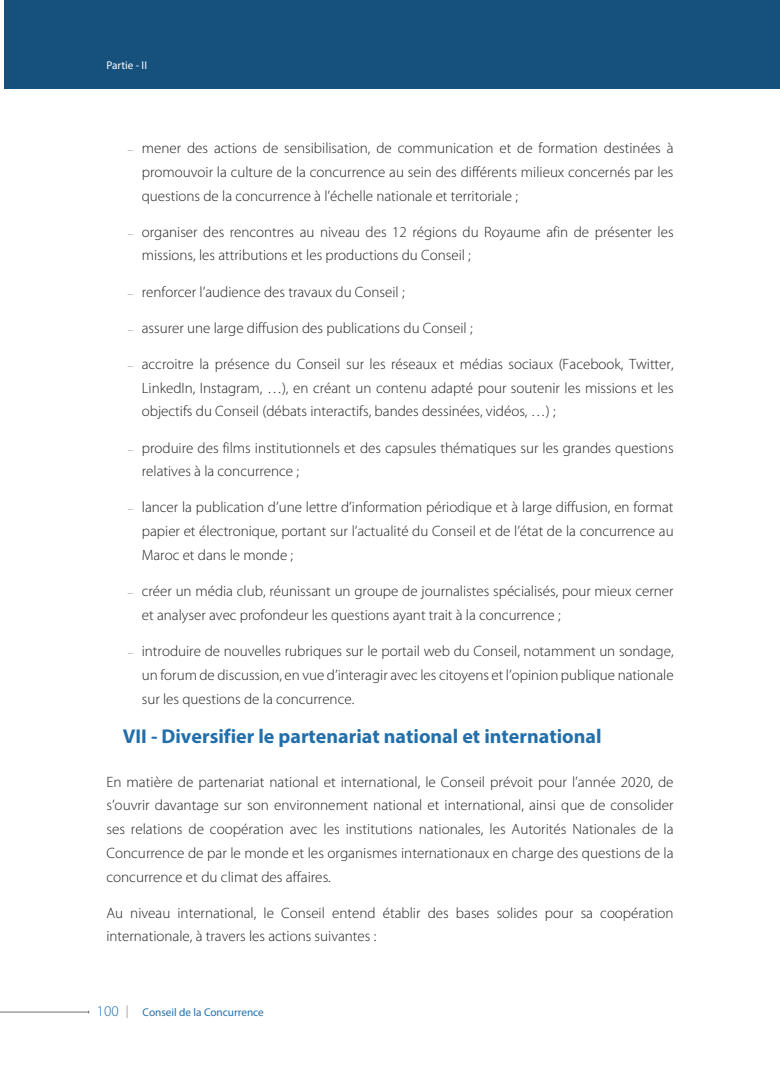
<style>
.page{position:relative;width:780px;height:1088px;background:#fff}
.page>*{position:absolute;margin:0;border:0;box-sizing:border-box;transform-origin:0 0}
.t1{font:700 20px "Myriad Pro";color:#236faa}
.t2{font:300 15px/23.8px "Myriad Pro";color:#231f20;text-align:justify}
.t3{font:300 15px "Myriad Pro";color:#236faa}
.t4{font:11.25px "Myriad Pro";color:#236faa}
.t5{font:11.25px "Myriad Pro";color:#fff}
.s1{font-size:10px;color:#808285}
</style>
<div class="page">
<div style="left:763px;top:0;width:17px;height:89px;background:#16517e"></div>
<div style="left:4px;top:0;width:758px;height:89px;background:#16517e"></div>
<svg style="left:127px;top:1006px;width:1px;height:12px"></svg>
<hr style="left:0;top:1012px;width:89px;height:1px;background:#6c6d70">
<p class="t5" style="left:106px;top:58px;width:42px">Partie - II</p>
<p class="t2" style="left:142px;top:136px;width:533px;text-indent:-14px"><span class="s1">−</span> mener des actions de sensibilisation, de communication et de formation destinées à promouvoir la culture de la concurrence au sein des différents milieux concernés par les questions de la concurrence à l’échelle nationale et territoriale ;</p>
<p class="t2" style="left:142px;top:220px;width:533px;text-indent:-14px"><span class="s1">−</span> organiser des rencontres au niveau des 12 régions du Royaume afin de présenter les missions, les attributions et les productions du Conseil ;</p>
<p class="t2" style="left:128px;top:280px;width:278px"><span class="s1">−</span> renforcer l’audience des travaux du Conseil ;</p>
<p class="t2" style="left:128px;top:316px;width:346px"><span class="s1">−</span> assurer une large diffusion des publications du Conseil ;</p>
<p class="t2" style="left:142px;top:352px;width:533px;text-indent:-14px"><span class="s1">−</span> accroitre la présence du Conseil sur les réseaux et médias sociaux (Facebook, Twitter, LinkedIn, Instagram, …), en créant un contenu adapté pour soutenir les missions et les objectifs du Conseil (débats interactifs, bandes dessinées, vidéos, …) ;</p>
<p class="t2" style="left:142px;top:436px;width:533px;text-indent:-14px"><span class="s1">−</span> produire des films institutionnels et des capsules thématiques sur les grandes questions relatives à la concurrence ;</p>
<p class="t2" style="left:142px;top:496px;width:533px;text-indent:-14px"><span class="s1">−</span> lancer la publication d’une lettre d’information périodique et à large diffusion, en format papier et électronique, portant sur l’actualité du Conseil et de l’état de la concurrence au Maroc et dans le monde ;</p>
<p class="t2" style="left:142px;top:579px;width:533px;text-indent:-14px"><span class="s1">−</span> créer un média club, réunissant un groupe de journalistes spécialisés, pour mieux cerner et analyser avec profondeur les questions ayant trait à la concurrence ;</p>
<p class="t2" style="left:142px;top:639px;width:533px;text-indent:-14px"><span class="s1">−</span> introduire de nouvelles rubriques sur le portail web du Conseil, notamment un sondage, un forum de discussion, en vue d’interagir avec les citoyens et l’opinion publique nationale sur les questions de la concurrence.</p>
<h1 class="t1" style="left:123px;top:723px;width:480px">VII - Diversifier le partenariat national et international</h1>
<p class="t2" style="left:106px;top:770px;width:569px">En matière de partenariat national et international, le Conseil prévoit pour l’année 2020, de s’ouvrir davantage sur son environnement national et international, ainsi que de consolider ses relations de coopération avec les institutions nationales, les Autorités Nationales de la Concurrence de par le monde et les organismes internationaux en charge des questions de la concurrence et du climat des affaires.</p>
<p class="t2" style="left:106px;top:901px;width:568px">Au niveau international, le Conseil entend établir des bases solides pour sa coopération internationale, à travers les actions suivantes :</p>
<p class="t3" style="left:97px;top:1002px;width:23px">100</p>
<p class="t4" style="left:143px;top:1005px;width:123px">Conseil de la Concurrence</p>
</div>
